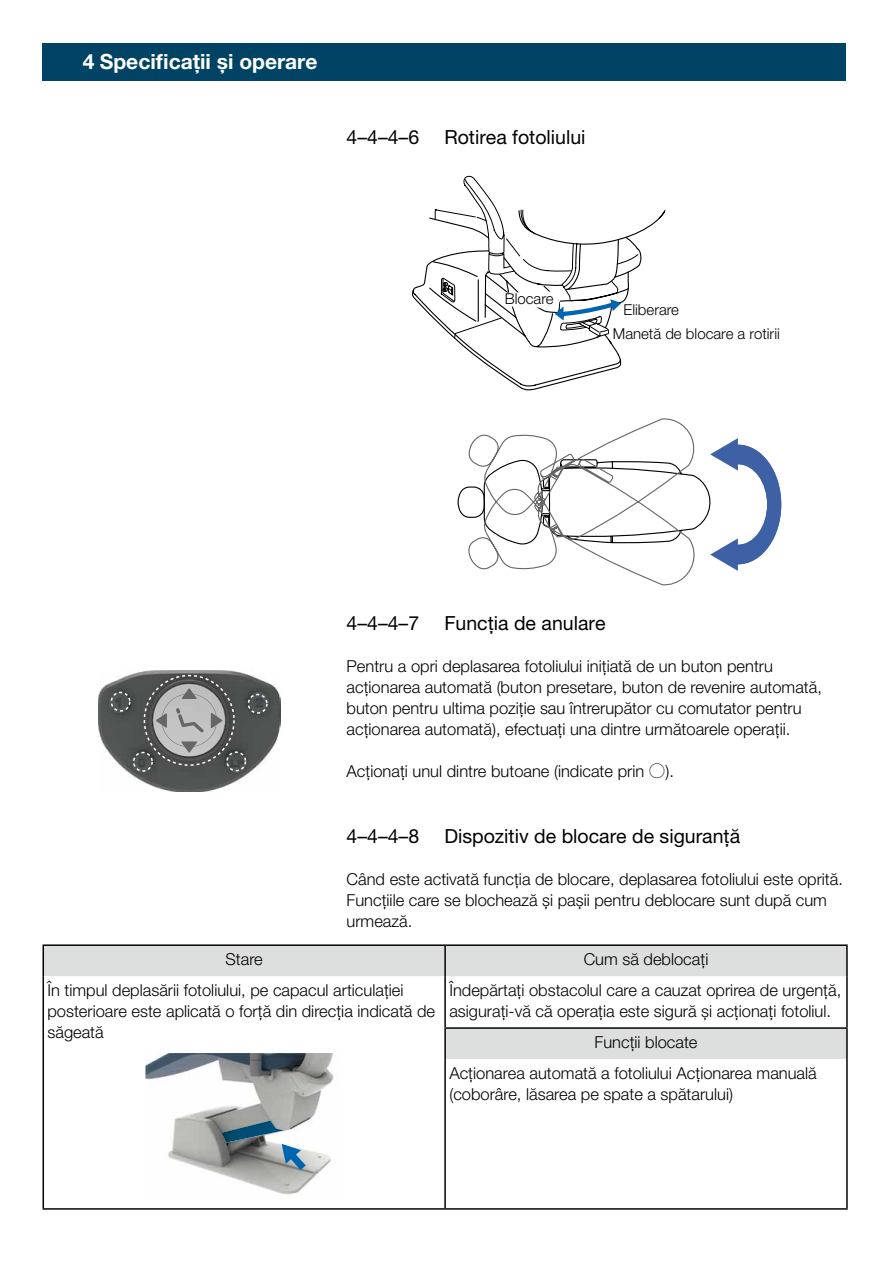
<style>
.page{position:relative;width:893px;height:1263px;background:#fff}
.page>*{position:absolute;margin:0;border:0;box-sizing:border-box;transform-origin:0 0}
.t1{font:700 21px "Helvetica Neue LT Pro";color:#fff}
.t2{font:19.5px "Helvetica Neue LT Pro";color:#040000}
.t3{font:300 16.5px/21px "Helvetica Neue LT Pro";color:#040000}
.t4{font:300 15px/23.4px "Helvetica Neue LT Pro";color:#040000}
.s1{font-family:"Koz Go Pro";font-weight:200}
</style>
<div class="page">
<div style="left:43px;top:43px;width:803px;height:38px;background:#004364"></div>
<svg style="left:411px;top:175px;width:255px;height:216px"></svg>
<svg style="left:457px;top:418px;width:324px;height:167px"></svg>
<svg style="left:44px;top:946px;width:802px;height:113px"></svg>
<hr style="left:43px;top:1208px;width:402px;height:2px;background:#040000">
<hr style="left:43px;top:944px;width:402px;height:2px;background:#040000">
<hr style="left:43px;top:946px;width:1px;height:30px;background:#040000">
<hr style="left:445px;top:944px;width:403px;height:2px;background:#040000">
<hr style="left:444px;top:946px;width:2px;height:30px;background:#040000">
<hr style="left:846px;top:946px;width:2px;height:30px;background:#040000">
<hr style="left:43px;top:976px;width:1px;height:52px;background:#040000">
<hr style="left:43px;top:1028px;width:1px;height:31px;background:#040000">
<hr style="left:43px;top:1059px;width:1px;height:149px;background:#040000">
<hr style="left:444px;top:976px;width:2px;height:51px;background:#040000">
<hr style="left:846px;top:976px;width:2px;height:51px;background:#040000">
<hr style="left:444px;top:1029px;width:2px;height:30px;background:#040000">
<hr style="left:846px;top:1029px;width:2px;height:30px;background:#040000">
<hr style="left:444px;top:1059px;width:2px;height:149px;background:#040000">
<hr style="left:846px;top:1059px;width:2px;height:149px;background:#040000">
<hr style="left:445px;top:1208px;width:403px;height:2px;background:#040000">
<hr style="left:444px;top:1027px;width:404px;height:2px;background:#040000">
<img style="left:145px;top:1053px;width:198px;height:142px">
<svg style="left:282px;top:1144px;width:24px;height:26px"></svg>
<img style="left:221px;top:1120px;width:63px;height:22px">
<img style="left:98px;top:670px;width:182px;height:122px">
<svg style="left:111px;top:675px;width:157px;height:97px"></svg>
<p class="t1" style="left:83px;top:48px;width:236px">4 Specificații și operare</p>
<p class="t2" style="left:347px;top:126px;width:74px">4–4–4–6</p>
<p class="t2" style="left:444px;top:126px;width:143px">Rotirea fotoliului</p>
<p class="t4" style="left:505px;top:287px;width:50px">Blocare</p>
<p class="t4" style="left:613px;top:298px;width:169px;text-indent:11px">Eliberare<br>Manetă de blocare a rotirii</p>
<p class="t2" style="left:347px;top:612px;width:74px">4–4–4–7</p>
<p class="t2" style="left:444px;top:612px;width:163px">Funcția de anulare</p>
<p class="t3" style="left:347px;top:656px;width:477px">Pentru a opri deplasarea fotoliului inițiată de un buton pentru acționarea automată (buton presetare, buton de revenire automată, buton pentru ultima poziție sau întrerupător cu comutator pentru acționarea automată), efectuați una dintre următoarele operații.</p>
<p class="t3" style="left:347px;top:761px;width:329px">Acționați unul dintre butoane (indicate prin <span class="s1">○</span>).</p>
<p class="t2" style="left:347px;top:825px;width:74px">4–4–4–8</p>
<p class="t2" style="left:444px;top:825px;width:297px">Dispozitiv de blocare de siguranță</p>
<p class="t3" style="left:347px;top:869px;width:498px">Când este activată funcția de blocare, deplasarea fotoliului este oprită.<br>Funcțiile care se blochează și pașii pentru deblocare sunt după cum urmează.</p>
<p class="t3" style="left:226px;top:949px;width:39px">Stare</p>
<p class="t3" style="left:584px;top:949px;width:126px">Cum să deblocați</p>
<p class="t3" style="left:48px;top:980px;width:389px">În timpul deplasării fotoliului, pe capacul articulației posterioare este aplicată o forță din direcția indicată de săgeată</p>
<p class="t3" style="left:449px;top:980px;width:393px">Îndepărtați obstacolul care a cauzat oprirea de urgență, asigurați-vă că operația este sigură și acționați fotoliul.</p>
<p class="t3" style="left:449px;top:1027px;width:369px;line-height:30.9px;text-indent:145px">Funcţii blocate<br>Acționarea automată a fotoliului Acționarea manuală</p>
<p class="t3" style="left:449px;top:1083px;width:285px">(coborâre, lăsarea pe spate a spătarului)</p>
</div>
